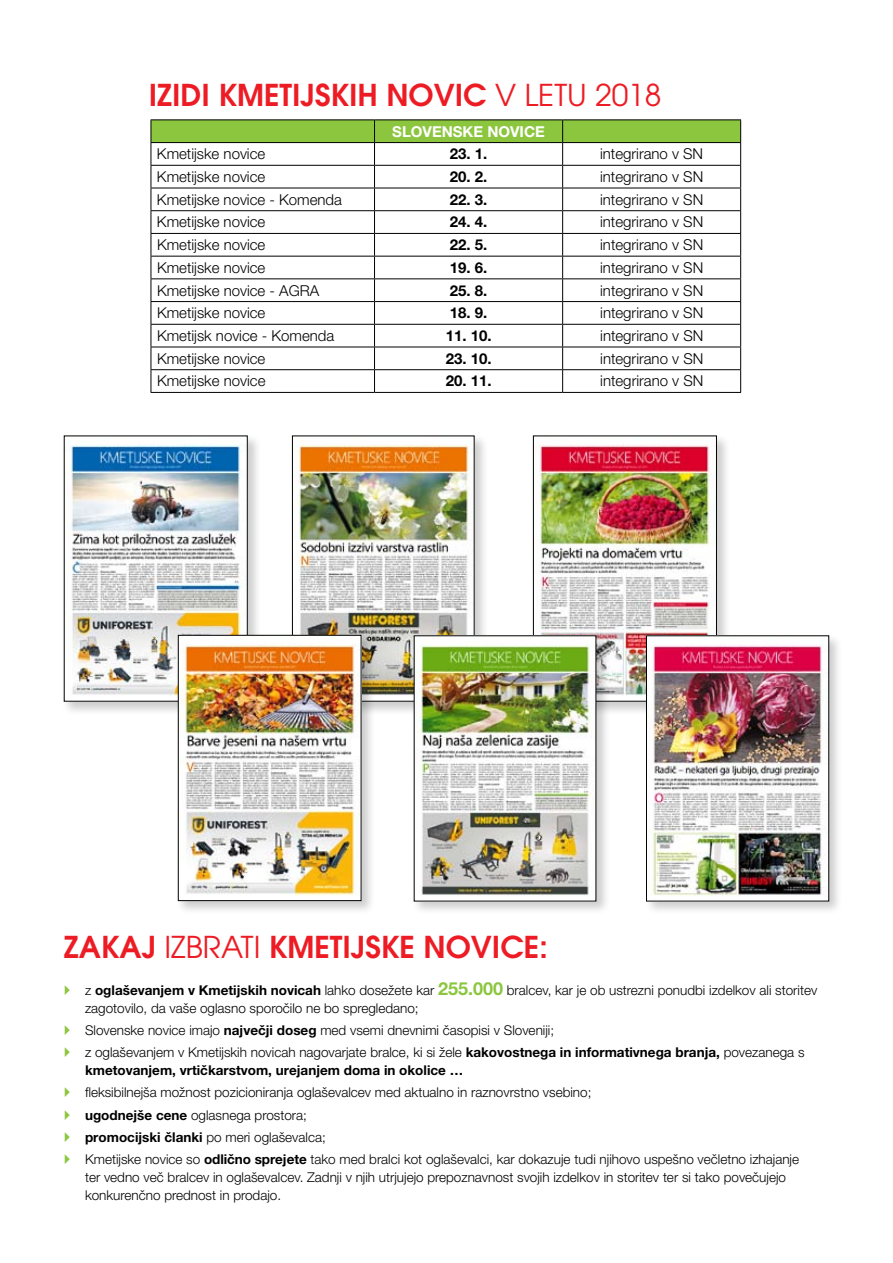
<style>
.page{position:relative;width:893px;height:1263px;background:#fff}
.page>*{position:absolute;margin:0;border:0;box-sizing:border-box;transform-origin:0 0}
.t1{font:600 30px "ITC Avant Garde Pro";color:#ed1c24}
.t2{font:30px "ITC Avant Garde Pro";color:#ed1c24}
.t3{font:300 15px "Helvetica Neue LT Pro";color:#000}
.t4{font:700 15px "Helvetica Neue LT Pro";color:#000}
.t5{font:700 15px "Helvetica Neue LT Pro";color:#fff}
.t6{font:300 13.5px/22.2px "Helvetica Neue LT Pro";color:#000}
.t7{font:700 13.5px "Helvetica Neue LT Pro";color:#000}
.s1{font-weight:400}
.s2{font-weight:700}
.s3{font-weight:700;font-size:18px;color:#8cc63f}
</style>
<div class="page">
<hr style="left:151px;top:119px;width:224px;height:1px;background:#000">
<hr style="left:375px;top:119px;width:188px;height:1px;background:#000">
<hr style="left:563px;top:119px;width:178px;height:1px;background:#000">
<svg style="left:151px;top:120px;width:590px;height:272px"></svg>
<hr style="left:151px;top:392px;width:224px;height:1px;background:#000">
<hr style="left:375px;top:392px;width:188px;height:1px;background:#000">
<hr style="left:563px;top:392px;width:178px;height:1px;background:#000">
<div style="left:290px;top:433px;width:199px;height:283px;background:#000;opacity:.2"></div>
<img style="left:294px;top:437px;width:179px;height:263px">
<div style="left:292px;top:435px;width:183px;height:267px;border:1px solid #000"></div>
<div style="left:531px;top:433px;width:200px;height:283px;background:#000;opacity:.2"></div>
<img style="left:535px;top:437px;width:180px;height:263px">
<div style="left:533px;top:435px;width:184px;height:267px;border:1px solid #000"></div>
<div style="left:411px;top:633px;width:200px;height:282px;background:#000;opacity:.2"></div>
<img style="left:416px;top:637px;width:178px;height:262px">
<div style="left:62px;top:433px;width:200px;height:283px;background:#000;opacity:.2"></div>
<img style="left:66px;top:437px;width:180px;height:263px">
<div style="left:176px;top:633px;width:200px;height:282px;background:#000;opacity:.2"></div>
<img style="left:180px;top:637px;width:180px;height:262px">
<div style="left:178px;top:635px;width:184px;height:266px;border:1px solid #000"></div>
<div style="left:644px;top:633px;width:200px;height:282px;background:#000;opacity:.2"></div>
<img style="left:648px;top:637px;width:179px;height:262px">
<h1 class="t1" style="left:149px;top:75px;width:104px">IZI DI KMETIJSKI</h1>
<h1 class="t1" style="left:358px;top:75px;width:50px">H NOVIC</h1>
<h1 class="t2" style="left:495px;top:76px;width:168px">V LETU 2018</h1>
<p class="t5" style="left:392px;top:122px;width:154px">SLOVENSKE NOVICE</p>
<p class="t3" style="left:157px;top:145px;width:110px">Kmetijske novice</p>
<p class="t4" style="left:450px;top:145px;width:39px">23. 1.</p>
<p class="t3" style="left:600px;top:145px;width:105px">integrirano v SN</p>
<p class="t3" style="left:157px;top:167px;width:110px">Kmetijske novice</p>
<p class="t4" style="left:450px;top:167px;width:39px">20. 2.</p>
<p class="t3" style="left:600px;top:167px;width:105px">integrirano v SN</p>
<p class="t3" style="left:157px;top:190px;width:187px">Kmetijske novice - Komenda</p>
<p class="t4" style="left:450px;top:190px;width:39px">22. 3.</p>
<p class="t3" style="left:600px;top:190px;width:105px">integrirano v SN</p>
<p class="t3" style="left:157px;top:213px;width:110px">Kmetijske novice</p>
<p class="t4" style="left:450px;top:213px;width:39px">24. 4.</p>
<p class="t3" style="left:600px;top:213px;width:105px">integrirano v SN</p>
<p class="t3" style="left:157px;top:236px;width:110px">Kmetijske novice</p>
<p class="t4" style="left:450px;top:235px;width:39px">22. 5.</p>
<p class="t3" style="left:600px;top:236px;width:105px">integrirano v SN</p>
<p class="t3" style="left:157px;top:258px;width:110px">Kmetijske novice</p>
<p class="t4" style="left:450px;top:258px;width:39px">19. 6.</p>
<p class="t3" style="left:600px;top:258px;width:105px">integrirano v SN</p>
<p class="t3" style="left:157px;top:281px;width:164px">Kmetijske novice - AGRA</p>
<p class="t4" style="left:450px;top:281px;width:39px">25. 8.</p>
<p class="t3" style="left:600px;top:281px;width:105px">integrirano v SN</p>
<p class="t3" style="left:157px;top:304px;width:110px">Kmetijske novice</p>
<p class="t4" style="left:450px;top:304px;width:39px">18. 9.</p>
<p class="t3" style="left:600px;top:304px;width:105px">integrirano v SN</p>
<p class="t3" style="left:157px;top:326px;width:179px">Kmetijsk novice - Komenda</p>
<p class="t4" style="left:446px;top:326px;width:47px">11. 10.</p>
<p class="t3" style="left:600px;top:326px;width:105px">integrirano v SN</p>
<p class="t3" style="left:157px;top:349px;width:110px">Kmetijske novice</p>
<p class="t4" style="left:446px;top:349px;width:47px">23. 10.</p>
<p class="t3" style="left:600px;top:349px;width:105px">integrirano v SN</p>
<p class="t3" style="left:157px;top:372px;width:110px">Kmetijske novice</p>
<p class="t4" style="left:446px;top:372px;width:47px">20. 11.</p>
<p class="t3" style="left:600px;top:372px;width:105px">integrirano v SN</p>
<h1 class="t1" style="left:64px;top:927px;width:241px">ZAKAJ <span class="s1">IZBRATI</span> KMETIJSKE</h1>
<h1 class="t1" style="left:424px;top:927px;width:20px">NOVICE</h1>
<h1 class="t1" style="left:539px;top:927px;width:10px">:</h1>
<p class="t6" style="left:85px;top:980px;width:734px;line-height:18px">z <span class="s2">oglaševanjem v Kmetijskih novicah</span> lahko dosežete kar <span class="s3">255.000</span> bralcev, kar je ob ustrezni ponudbi izdelkov ali storitev zagotovilo, da vaše oglasno sporočilo ne bo spregledano;</p>
<p class="t6" style="left:85px;top:1019px;width:721px">Slovenske novice imajo <span class="s2">največji doseg</span> med vsemi dnevnimi časopisi v Sloveniji;<br>z oglaševanjem v Kmetijskih novicah nagovarjate bralce, ki si žele <span class="s2">kakovostnega in informativnega branja,</span> povezanega s</p>
<p class="t7" style="left:85px;top:1062px;width:380px">kmetovanjem, vrtičkarstvom, urejanjem doma in okolice …</p>
<p class="t6" style="left:85px;top:1081px;width:716px">fleksibilnejša možnost pozicioniranja oglaševalcev med aktualno in raznovrstno vsebino;<br><span class="s2">ugodnejše cene</span> oglasnega prostora;<br><span class="s2">promocijski članki</span> po meri oglaševalca;<br>Kmetijske novice so <span class="s2">odlično sprejete</span> tako med bralci kot oglaševalci, kar dokazuje tudi njihovo uspešno večletno izhajanje</p>
<p class="t6" style="left:85px;top:1168px;width:702px;line-height:18px">ter vedno več bralcev in oglaševalcev. Zadnji v njih utrjujejo prepoznavnost svojih izdelkov in storitev ter si tako povečujejo konkurenčno prednost in prodajo.</p>
</div>
